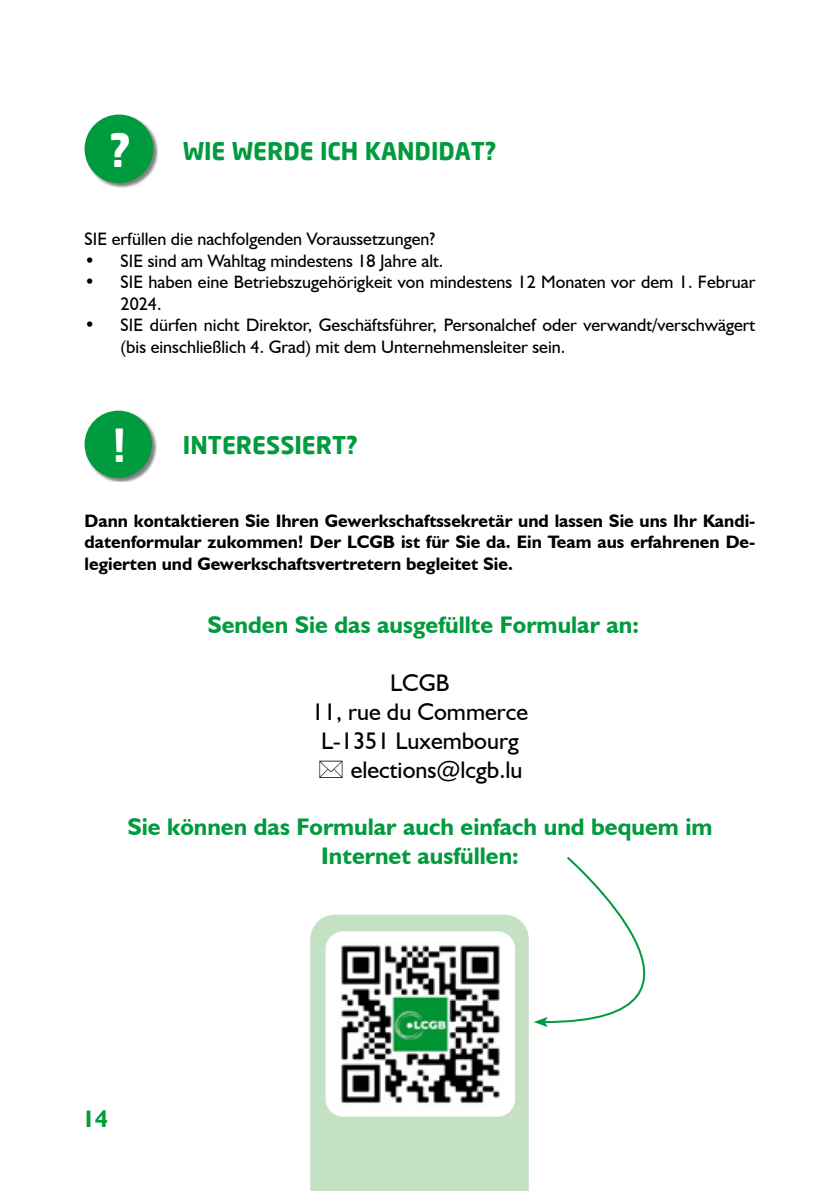
<style>
.page{position:relative;width:840px;height:1191px;background:#fff}
.page>*{position:absolute;margin:0;border:0;box-sizing:border-box;transform-origin:0 0}
.t1{font:700 43.8px "Neo Sans";color:#fff}
.t2{font:700 24px/28.8px "Humanist 521 BT";color:#009b3e;text-align:center}
.t3{font:24px "Humanist 521 BT";color:#000}
.t4{font:700 24px "Neo Sans";color:#009b3e}
.t5{font:700 23.8px "Humanist 521 BT";color:#009b3e}
.t6{font:18px/21.6px "Humanist 521 BT";color:#000}
.t7{font:700 18px/21.6px "Humanist 521 BT";color:#000;text-align:justify}
.s1{font-size:44.6px;color:#fff}
</style>
<div class="page">
<div style="left:84px;top:115px;width:74px;height:72px;background:#000;opacity:.5"></div>
<div style="left:84px;top:114px;width:69px;height:69px;background:#009b3e;border-radius:50%"></div>
<div style="left:85px;top:412px;width:72px;height:70px;background:#000;opacity:.5"></div>
<div style="left:84px;top:410px;width:68px;height:68px;background:#009b3e;border-radius:50%"></div>
<div style="left:310px;top:914px;width:218px;height:277px;background:#c5e1c4"></div>
<svg style="left:534px;top:856px;width:112px;height:171px"></svg>
<img style="left:325px;top:931px;width:189px;height:185px">
<h2 class="t4" style="left:110px;top:136px;width:388px"><span class="s1">?</span> WIE WERDE ICH KANDIDAT?</h2>
<p class="t6" style="left:84px;top:228px;width:352px">SIE erfüllen die nachfolgenden Voraussetzungen?</p>
<p class="t6" style="left:84px;top:249px;width:360px">• SIE sind am Wahltag mindestens 18 Jahre alt.</p>
<p class="t6" style="left:120px;top:271px;width:636px;text-indent:-36px">• SIE haben eine Betriebszugehörigkeit von mindestens 12 Monaten vor dem 1. Februar<br>2024.</p>
<p class="t6" style="left:120px;top:314px;width:636px;text-indent:-36px">• SIE dürfen nicht Direktor, Geschäftsführer, Personalchef oder verwandt/verschwägert (bis einschließlich 4. Grad) mit dem Unternehmensleiter sein.</p>
<h1 class="t1" style="left:113px;top:418px;width:13px">!</h1>
<h2 class="t4" style="left:183px;top:429px;width:176px">INTERESSIERT?</h2>
<p class="t7" style="left:84px;top:509px;width:672px">Dann kontaktieren Sie Ihren Gewerkschaftssekretär und lassen Sie uns Ihr Kandi&shy;datenformular zukommen! Der LCGB ist für Sie da. Ein Team aus erfahrenen De&shy;legierten und Gewerkschaftsvertretern begleitet Sie.</p>
<h2 class="t2" style="left:207px;top:610px;width:433px">Senden Sie das ausgefüllte Formular an:</h2>
<h2 class="t3" style="left:390px;top:668px;width:61px">LCGB</h2>
<h2 class="t3" style="left:311px;top:697px;width:218px">11, rue du Commerce</h2>
<h2 class="t3" style="left:321px;top:725px;width:199px">L-1351 Luxembourg</h2>
<h2 class="t3" style="left:350px;top:754px;width:173px">elections@lcgb.lu</h2>
<h2 class="t2" style="left:127px;top:812px;width:586px">Sie können das Formular auch einfach und bequem im<br>Internet ausfüllen:</h2>
<h3 class="t5" style="left:82px;top:1104px;width:28px">14</h3>
</div>
